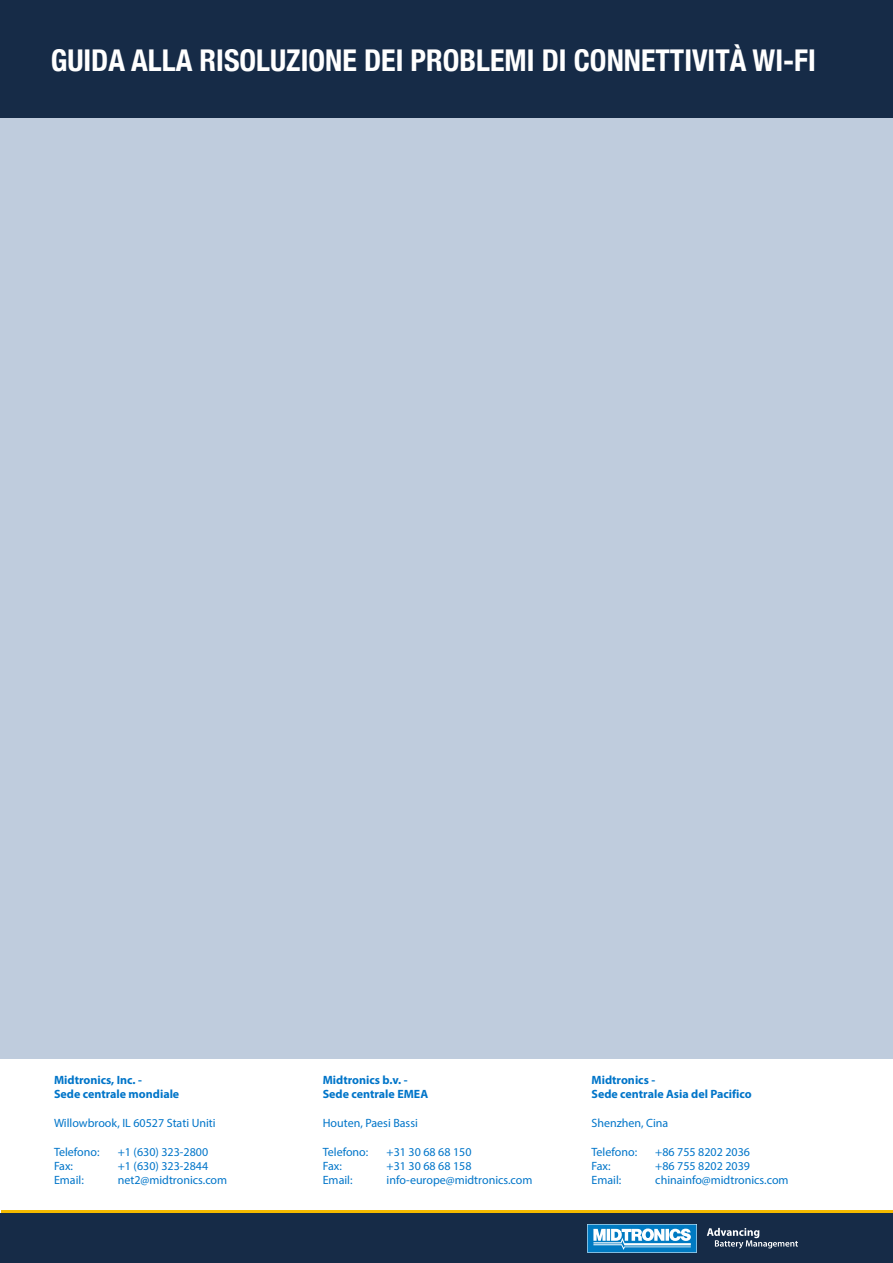
<style>
.page{position:relative;width:893px;height:1263px;background:#fff}
.page>*{position:absolute;margin:0;border:0;box-sizing:border-box;transform-origin:0 0}
.t1{font:700 condensed 30px "Helvetica Neue";color:#fff}
.t2{font:12px "Myriad Pro";color:#0075c9}
.t3{font:700 12px/14.4px "Myriad Pro";color:#0075c9}
</style>
<div class="page">
<div style="left:0;top:0;width:893px;height:118px;background:#162b47"></div>
<hr style="left:1px;top:1210px;width:892px;height:4px;background:#f3b900">
<div style="left:0;top:1213px;width:893px;height:50px;background:#162b47"></div>
<svg style="left:587px;top:1224px;width:110px;height:28px;background:#61acd9"></svg>
<svg style="left:707px;top:1228px;width:91px;height:20px"></svg>
<div style="left:0;top:118px;width:893px;height:941px;background:#bfccdd"></div>
<h1 class="t1" style="left:51px;top:36px;width:767px">GUIDA ALLA RISOLUZIONE DEI PROBLEMI DI CONNETTIVITÀ WI-FI</h1>
<p class="t3" style="left:54px;top:1072px;width:127px">Midtronics, Inc. -<br>Sede centrale mondiale</p>
<p class="t2" style="left:54px;top:1115px;width:163px">Willowbrook, IL 60527 Stati Uniti</p>
<p class="t2" style="left:54px;top:1144px;width:47px">Telefono:</p>
<p class="t2" style="left:118px;top:1144px;width:92px">+1 (630) 323-2800</p>
<p class="t2" style="left:54px;top:1158px;width:21px">Fax:</p>
<p class="t2" style="left:118px;top:1158px;width:92px">+1 (630) 323-2844</p>
<p class="t2" style="left:54px;top:1173px;width:31px">Email:</p>
<p class="t2" style="left:118px;top:1173px;width:111px">net2@midtronics.com</p>
<p class="t3" style="left:323px;top:1072px;width:107px">Midtronics b.v. -<br>Sede centrale EMEA</p>
<p class="t2" style="left:323px;top:1115px;width:97px">Houten, Paesi Bassi</p>
<p class="t2" style="left:323px;top:1144px;width:47px">Telefono:</p>
<p class="t2" style="left:387px;top:1144px;width:87px">+31 30 68 68 150</p>
<p class="t2" style="left:323px;top:1158px;width:21px">Fax:</p>
<p class="t2" style="left:387px;top:1158px;width:87px">+31 30 68 68 158</p>
<p class="t2" style="left:323px;top:1173px;width:31px">Email:</p>
<p class="t2" style="left:387px;top:1173px;width:147px">info-europe@midtronics.com</p>
<p class="t3" style="left:591px;top:1072px;width:162px">Midtronics -<br>Sede centrale Asia del Pacifico</p>
<p class="t2" style="left:591px;top:1115px;width:78px">Shenzhen, Cina</p>
<p class="t2" style="left:591px;top:1144px;width:47px">Telefono:</p>
<p class="t2" style="left:655px;top:1144px;width:96px">+86 755 8202 2036</p>
<p class="t2" style="left:591px;top:1158px;width:21px">Fax:</p>
<p class="t2" style="left:655px;top:1158px;width:96px">+86 755 8202 2039</p>
<p class="t2" style="left:591px;top:1173px;width:31px">Email:</p>
<p class="t2" style="left:655px;top:1173px;width:135px">chinainfo@midtronics.com</p>
</div>
